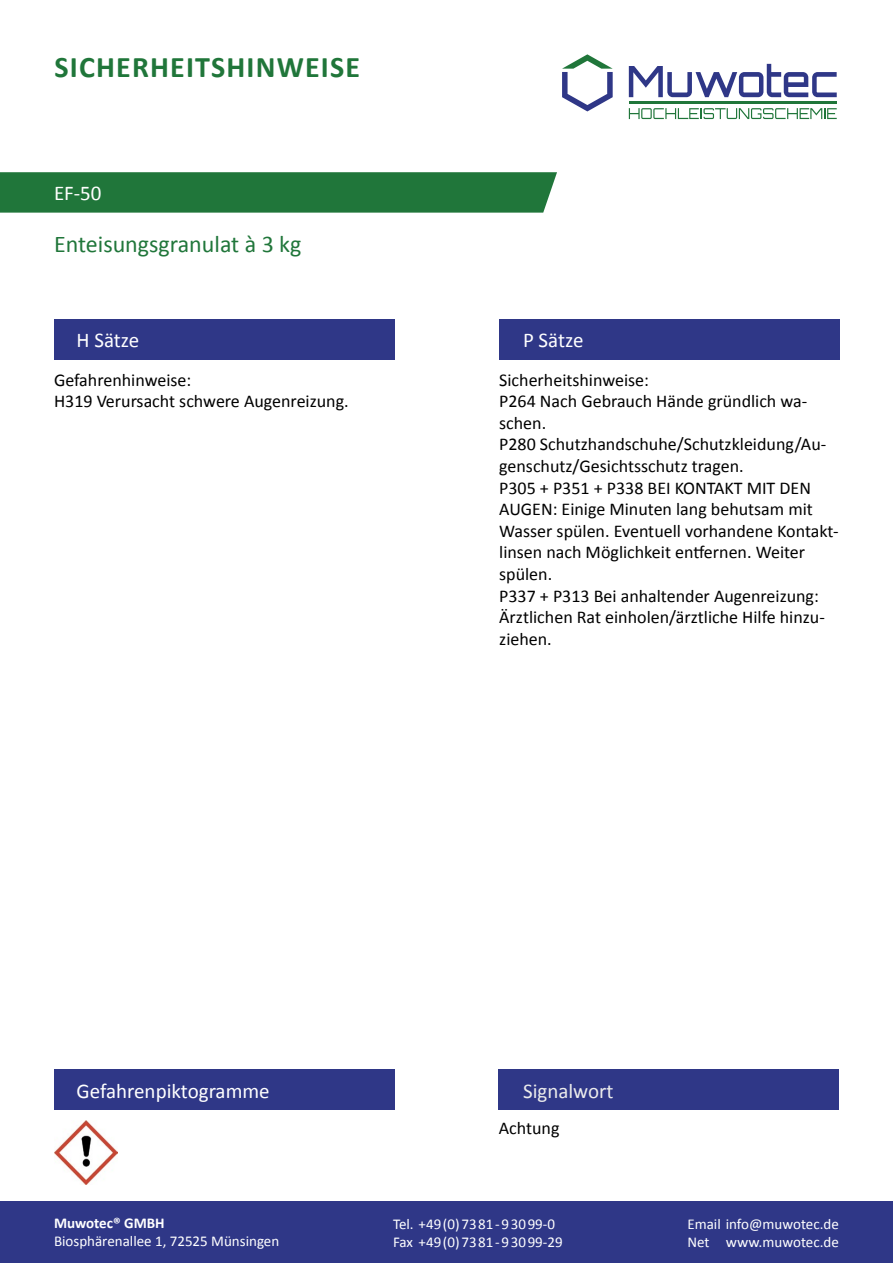
<style>
.page{position:relative;width:893px;height:1263px;background:#fff}
.page>*{position:absolute;margin:0;border:0;box-sizing:border-box;transform-origin:0 0}
.t1{font:700 30px "Calibri";letter-spacing:.04em;color:#20763a}
.t2{font:24px "Calibri";color:#20763a}
.t3{font:21px "Calibri";color:#fff}
.t4{font:21px "Calibri";color:#ececec}
.t5{font:18px/21.6px "Calibri";color:#000}
.t6{font:15px/18px "Calibri";color:#fff}
.t7{font:700 15px "Calibri";color:#fff}
</style>
<div class="page">
<div style="left:54px;top:319px;width:340px;height:40px;background:#2f3787"></div>
<div style="left:499px;top:319px;width:340px;height:40px;background:#2f3787"></div>
<div style="left:499px;top:1069px;width:340px;height:41px;background:#2f3787"></div>
<div style="left:0;top:172px;width:557px;height:41px;background:#20763a"></div>
<div style="left:54px;top:1069px;width:340px;height:41px;background:#2f3787"></div>
<div style="left:0;top:1201px;width:893px;height:62px;background:#2f3787"></div>
<svg style="left:562px;top:54px;width:51px;height:57px"></svg>
<svg style="left:629px;top:64px;width:208px;height:33px"></svg>
<hr style="left:629px;top:101px;width:208px;height:2px;background:#20763a">
<svg style="left:629px;top:108px;width:208px;height:11px"></svg>
<img style="left:54px;top:1120px;width:64px;height:64px">
<h1 class="t1" style="left:55px;top:48px;width:307px">SICHERHEITSHINWEISE</h1>
<p class="t3" style="left:54px;top:180px;width:49px">EF-50</p>
<h2 class="t2" style="left:54px;top:229px;width:249px">Enteisungsgranulat à 3 kg</h2>
<p class="t3" style="left:77px;top:327px;width:64px">H Sätze</p>
<p class="t3" style="left:523px;top:327px;width:62px">P Sätze</p>
<p class="t5" style="left:54px;top:368px;width:296px">Gefahrenhinweise:<br>H319 Verursacht schwere Augenreizung.</p>
<p class="t5" style="left:499px;top:368px;width:341px">Sicherheitshinweise:<br>P264 Nach Gebrauch Hände gründlich wa&shy;schen.<br>P280 Schutzhandschuhe/Schutzkleidung/Au&shy;genschutz/Gesichtsschutz tragen.<br>P305 + P351 + P338 BEI KONTAKT MIT DEN<br>AUGEN: Einige Minuten lang behutsam mit<br>Wasser spülen. Eventuell vorhandene Kontakt&shy;linsen nach Möglichkeit entfernen. Weiter spülen.<br>P337 + P313 Bei anhaltender Augenreizung:<br>Ärztlichen Rat einholen/ärztliche Hilfe hinzu&shy;ziehen.</p>
<p class="t3" style="left:77px;top:1077px;width:195px">Gefahrenpiktogramme</p>
<p class="t7" style="left:54px;top:1213px;width:112px">Muwotec® GMBH</p>
<p class="t6" style="left:54px;top:1231px;width:227px">Biosphärenallee 1, 72525 Münsingen</p>
<p class="t4" style="left:523px;top:1077px;width:92px">Signalwort</p>
<p class="t5" style="left:499px;top:1116px;width:62px">Achtung</p>
<p class="t6" style="left:393px;top:1214px;width:171px">Tel. +49(0)7381-93099-0<br>Fax +49(0)7381-93099-29</p>
<p class="t6" style="left:687px;top:1214px;width:153px">Email info@muwotec.de<br>Net www.muwotec.de</p>
</div>
